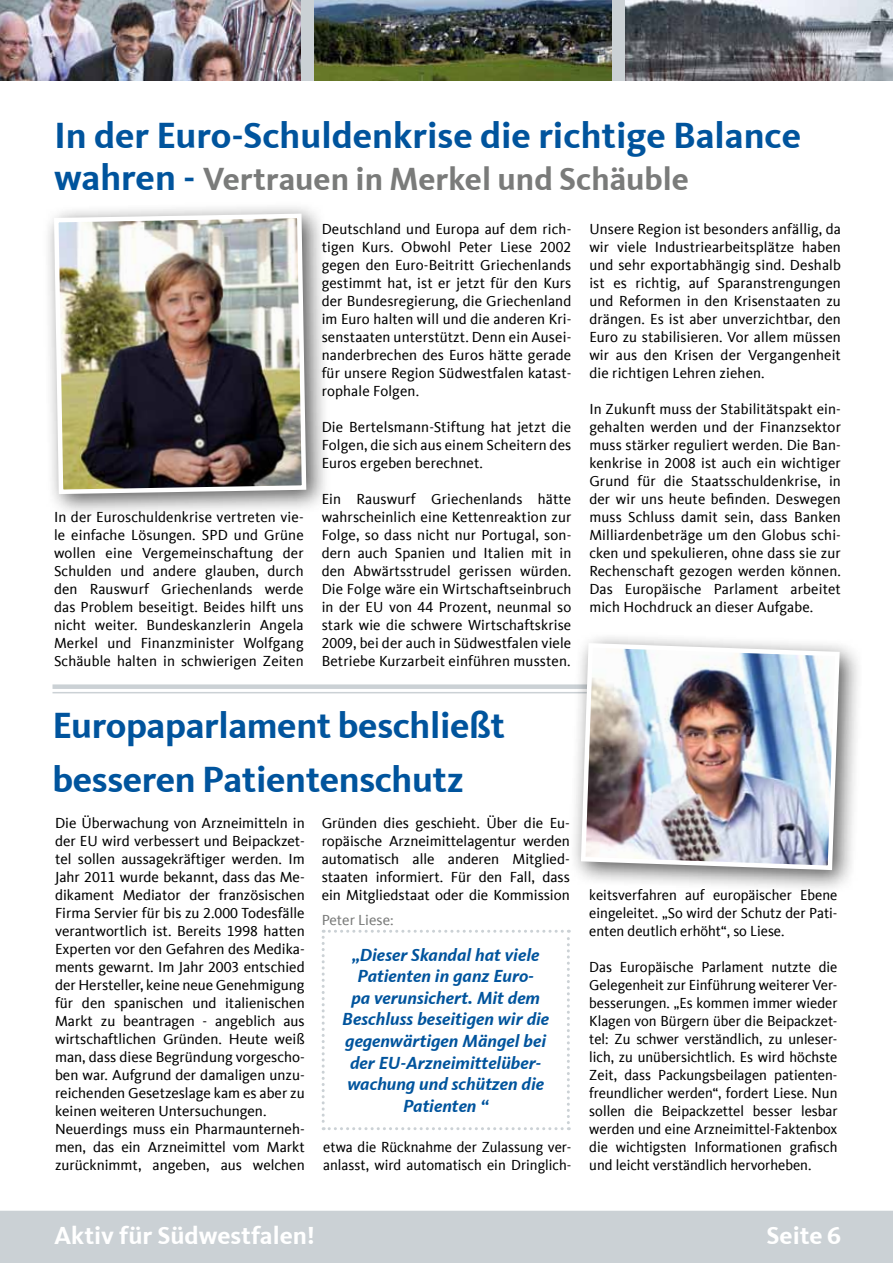
<style>
.page{position:relative;width:893px;height:1263px;background:#fff}
.page>*{position:absolute;margin:0;border:0;box-sizing:border-box;transform-origin:0 0}
.t1{font:700 37.5px/54px "CDU Kievit Tab";letter-spacing:-.01em;color:#00549d}
.t2{font:700 33px "CDU Kievit Tab";color:#7a7b7a}
.t3{font:700 25.35px "CDU Kievit Tab";color:#fff}
.t4{font:italic 700 18px/21.6px "CDU Kievit Tab";color:#00549d;text-align:center}
.t5{font:15px/18px "CDU Kievit Tab";color:#000;text-align:justify}
.t6{font:15px "CDU Kievit Tab";color:#7a7b7a}
.s1{font-size:37.5px;color:#00549d}
</style>
<div class="page">
<div style="left:0;top:1209px;width:893px;height:54px;background:#cbd1d5"></div>
<div style="left:53px;top:684px;width:785px;height:5px;background:#cbd1d5"></div>
<hr style="left:53px;top:692px;width:785px;height:1px;background:#cbd1d5">
<hr style="left:0;top:1208px;width:893px;height:3px;background:#fff">
<svg style="left:322px;top:930px;width:248px;height:200px"></svg>
<div style="left:569px;top:631px;width:295px;height:263px;background:#000;opacity:.65"></div>
<img style="left:579px;top:641px;width:263px;height:231px">
<div style="left:41px;top:201px;width:290px;height:318px;background:#000;opacity:.65"></div>
<img style="left:52px;top:211px;width:257px;height:285px">
<img style="left:0;top:0;width:302px;height:81px">
<img style="left:314px;top:0;width:298px;height:81px">
<div style="left:302px;top:0;width:12px;height:81px;background:#cbd1d5"></div>
<img style="left:625px;top:0;width:268px;height:81px">
<div style="left:612px;top:0;width:13px;height:81px;background:#cbd1d5"></div>
<h1 class="t1" style="left:54px;top:108px;width:749px">In der Euro-Schuldenkrise die richtige Balance</h1>
<h2 class="t2" style="left:54px;top:160px;width:637px"><span class="s1">wahren -</span> Vertrauen in Merkel und Schäuble</h2>
<p class="t5" style="left:54px;top:508px;width:251px">In der Euroschuldenkrise vertreten vie&shy;le einfache Lösungen. SPD und Grüne wollen eine Vergemeinschaftung der Schulden und andere glauben, durch den Rauswurf Griechenlands werde das Problem beseitigt. Beides hilft uns nicht weiter. Bundeskanzlerin Angela Merkel und Finanzminister Wolfgang Schäuble halten in schwierigen Zeiten</p>
<p class="t5" style="left:322px;top:220px;width:251px">Deutschland und Europa auf dem rich&shy;tigen Kurs. Obwohl Peter Liese 2002 gegen den Euro-Beitritt Griechenlands gestimmt hat, ist er jetzt für den Kurs der Bundesregierung, die Griechenland im Euro halten will und die anderen Kri&shy;senstaaten unterstützt. Denn ein Ausei&shy;nanderbrechen des Euros hätte gerade für unsere Region Südwestfalen katast&shy;rophale Folgen.</p>
<p class="t5" style="left:322px;top:418px;width:251px">Die Bertelsmann-Stiftung hat jetzt die Folgen, die sich aus einem Scheitern des Euros ergeben berechnet.</p>
<p class="t5" style="left:322px;top:490px;width:251px">Ein Rauswurf Griechenlands hätte wahrscheinlich eine Kettenreaktion zur Folge, so dass nicht nur Portugal, son&shy;dern auch Spanien und Italien mit in den Abwärtsstrudel gerissen würden.<br>Die Folge wäre ein Wirtschaftseinbruch in der EU von 44 Prozent, neunmal so stark wie die schwere Wirtschaftskrise 2009, bei der auch in Südwestfalen viele Betriebe Kurzarbeit einführen mussten.</p>
<h1 class="t1" style="left:53px;top:698px;width:454px">Europaparlament beschließt besseren Patientenschutz</h1>
<p class="t5" style="left:55px;top:814px;width:251px;text-align:left">Die Überwachung von Arzneimitteln in der EU wird verbessert und Beipackzet&shy;tel sollen aussagekräftiger werden. Im Jahr 2011 wurde bekannt, dass das Me&shy;dikament Mediator der französischen Firma Servier für bis zu 2.000 Todesfälle verantwortlich ist. Bereits 1998 hatten Experten vor den Gefahren des Medika&shy;ments gewarnt. Im Jahr 2003 entschied der Hersteller, keine neue Genehmigung für den spanischen und italienischen Markt zu beantragen - angeblich aus wirtschaftlichen Gründen. Heute weiß man, dass diese Begründung vorgescho&shy;ben war. Aufgrund der damaligen unzu&shy;reichenden Gesetzeslage kam es aber zu keinen weiteren Untersuchungen.<br>Neuerdings muss ein Pharmaunterneh&shy;men, das ein Arzneimittel vom Markt zurücknimmt, angeben, aus welchen</p>
<p class="t5" style="left:322px;top:814px;width:250px">Gründen dies geschieht. Über die Eu&shy;ropäische Arzneimittelagentur werden automatisch alle anderen Mitglied&shy;staaten informiert. Für den Fall, dass ein Mitgliedstaat oder die Kommission</p>
<p class="t6" style="left:322px;top:911px;width:74px">Peter Liese:</p>
<p class="t4" style="left:342px;top:944px;width:208px">„Dieser Skandal hat viele<br>Patienten in ganz Euro-<br>pa verunsichert. Mit dem<br>Beschluss beseitigen wir die gegenwärtigen Mängel bei der EU-Arzneimittelüber&shy;wachung und schützen die<br>Patienten “</p>
<p class="t5" style="left:323px;top:1138px;width:250px">etwa die Rücknahme der Zulassung ver&shy;anlasst, wird automatisch ein Dringlich-</p>
<p class="t5" style="left:589px;top:220px;width:253px">Unsere Region ist besonders anfällig, da wir viele Industriearbeitsplätze haben und sehr exportabhängig sind. Deshalb ist es richtig, auf Sparanstrengungen und Reformen in den Krisenstaaten zu drängen. Es ist aber unverzichtbar, den Euro zu stabilisieren. Vor allem müssen wir aus den Krisen der Vergangenheit die richtigen Lehren ziehen.</p>
<p class="t5" style="left:589px;top:400px;width:253px">In Zukunft muss der Stabilitätspakt ein&shy;gehalten werden und der Finanzsektor muss stärker reguliert werden. Die Ban&shy;kenkrise in 2008 ist auch ein wichtiger Grund für die Staatsschuldenkrise, in der wir uns heute befinden. Deswegen muss Schluss damit sein, dass Banken Milliardenbeträge um den Globus schi&shy;cken und spekulieren, ohne dass sie zur Rechenschaft gezogen werden können.<br>Das Europäische Parlament arbeitet mich Hochdruck an dieser Aufgabe.</p>
<p class="t5" style="left:589px;top:886px;width:250px">keitsverfahren auf europäischer Ebene eingeleitet. „So wird der Schutz der Pati&shy;enten deutlich erhöht“, so Liese.</p>
<p class="t5" style="left:589px;top:958px;width:250px">Das Europäische Parlament nutzte die Gelegenheit zur Einführung weiterer Ver&shy;besserungen. „Es kommen immer wieder Klagen von Bürgern über die Beipackzet&shy;tel: Zu schwer verständlich, zu unleser&shy;lich, zu unübersichtlich. Es wird höchste Zeit, dass Packungsbeilagen patienten&shy;freundlicher werden“, fordert Liese. Nun sollen die Beipackzettel besser lesbar werden und eine Arzneimittel-Faktenbox die wichtigsten Informationen grafisch und leicht verständlich hervorheben.</p>
<h3 class="t3" style="left:54px;top:1221px;width:262px">Aktiv für Südwestfalen!</h3>
<h3 class="t3" style="left:766px;top:1221px;width:76px">Seite 6</h3>
</div>
